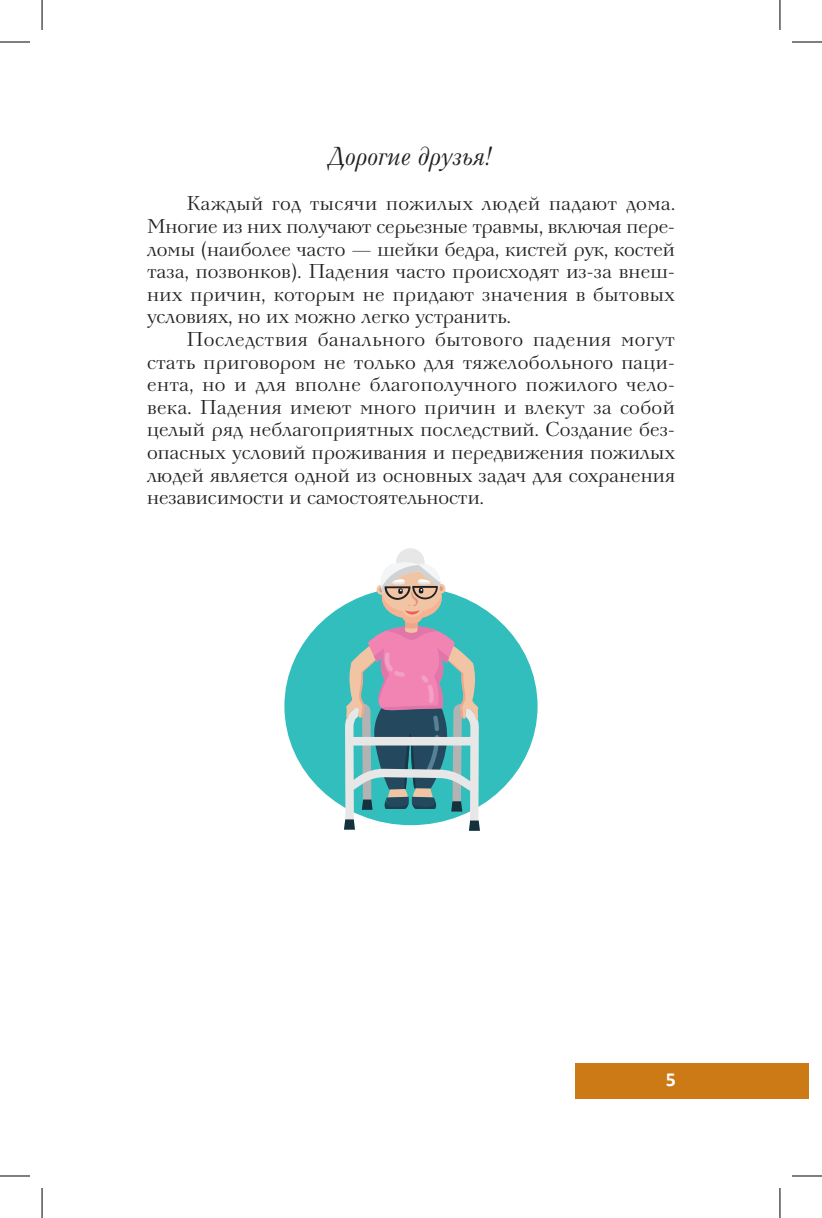
<style>
.page{position:relative;width:822px;height:1218px;background:#fff}
.page>*{position:absolute;margin:0;border:0;box-sizing:border-box;transform-origin:0 0}
.t1{font:italic 26px "Neva";color:#231f20}
.t2{font:20px/22.6px "Neva";color:#231f20;text-align:justify}
.t3{font:700 20px "Calibri";color:#fff}
</style>
<div class="page">
<div style="left:575px;top:1063px;width:232px;height:36px;background:#cb7a16"></div>
<div style="left:284px;top:587px;width:253px;height:238px;background:#31bebc;border-radius:50%"></div>
<svg style="left:344px;top:548px;width:135px;height:283px"></svg>
<hr style="left:0;top:42px;width:30px;height:1px;background:#000">
<hr style="left:791px;top:42px;width:30px;height:1px;background:#000">
<hr style="left:0;top:1176px;width:30px;height:1px;background:#000">
<hr style="left:791px;top:1176px;width:30px;height:1px;background:#000">
<hr style="left:42px;top:0;width:1px;height:30px;background:#000">
<hr style="left:42px;top:1188px;width:1px;height:30px;background:#000">
<hr style="left:779px;top:0;width:1px;height:30px;background:#000">
<hr style="left:779px;top:1188px;width:1px;height:30px;background:#000">
<h1 class="t1" style="left:328px;top:141px;width:166px">Дорогие друзья!</h1>
<p class="t2" style="left:147px;top:193px;width:529px;text-indent:40px">Каждый год тысячи пожилых людей падают дома.<br>Многие из них получают серьезные травмы, включая пере&shy;ломы (наиболее часто — шейки бедра, кистей рук, костей таза, позвонков). Падения часто происходят из-за внеш&shy;них причин, которым не придают значения в бытовых условиях, но их можно легко устранить.</p>
<p class="t2" style="left:147px;top:329px;width:529px;text-indent:40px">Последствия банального бытового падения могут стать приговором не только для тяжелобольного паци&shy;ента, но и для вполне благополучного пожилого чело&shy;века. Падения имеют много причин и влекут за собой целый ряд неблагоприятных последствий. Создание без&shy;опасных условий проживания и передвижения пожилых людей является одной из основных задач для сохранения независимости и самостоятельности.</p>
<p class="t3" style="left:665px;top:1065px;width:12px">5</p>
</div>
